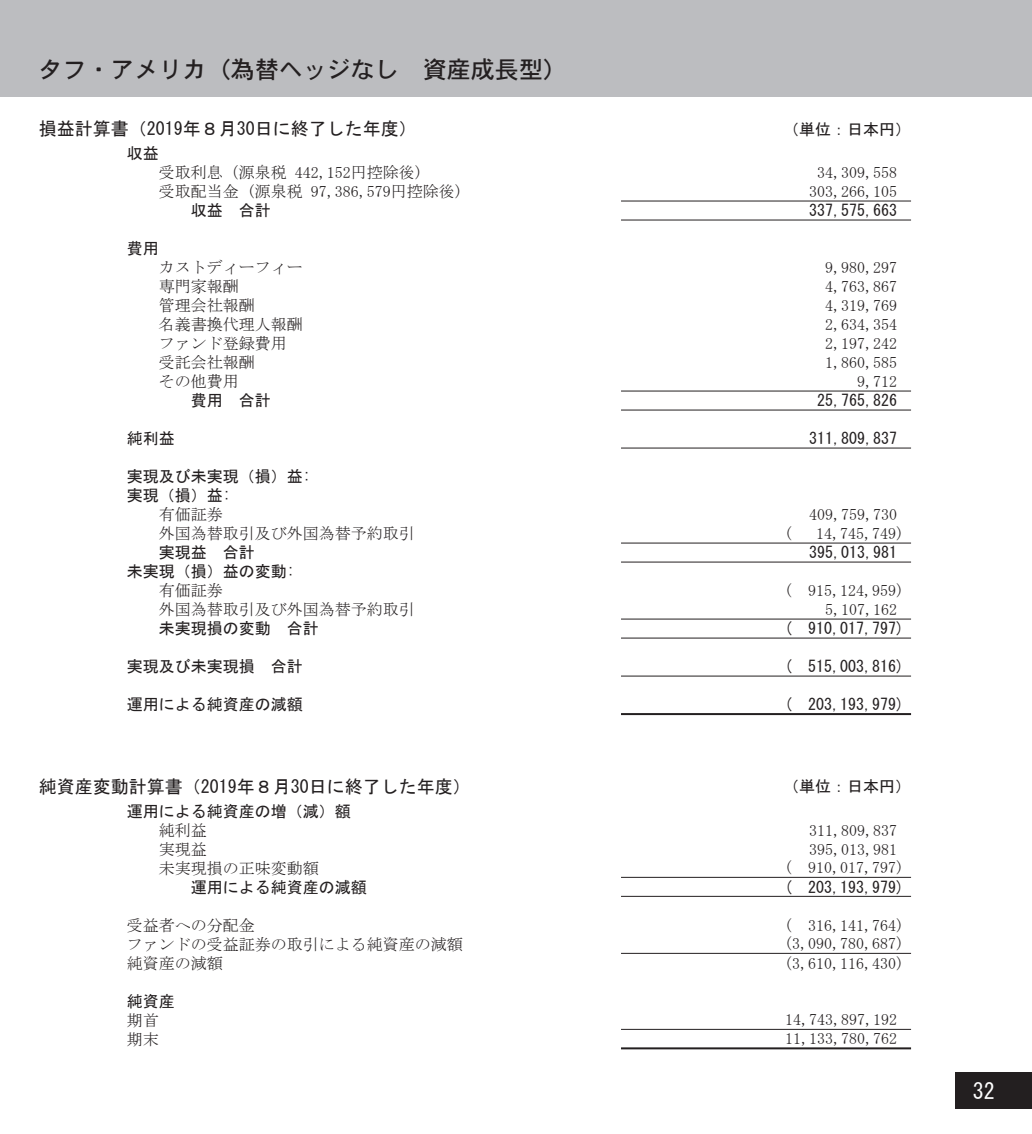
<style>
.page{position:relative;width:1032px;height:1134px;background:#fff}
.page>*{position:absolute;margin:0;border:0;box-sizing:border-box;transform-origin:0 0}
.t1{font:24px "DFHS Gothic W5 WIN RKSJ H";color:#231f20}
.t2{font:22px "MS Gothic";color:#fff}
.t3{font:18px "MS Gothic";color:#231f20}
.t4{font:16px "MS Mincho";color:#231f20}
.t5{font:16px/19px "MS Gothic";color:#231f20}
</style>
<div class="page">
<div style="left:0;top:0;width:1032px;height:96px;background:#bcbdc0"></div>
<div style="left:956px;top:1072px;width:76px;height:36px;background:#231f20"></div>
<hr style="left:621px;top:201px;width:290px;height:1px;background:#231f20">
<hr style="left:621px;top:391px;width:290px;height:1px;background:#231f20">
<hr style="left:621px;top:410px;width:290px;height:1px;background:#231f20">
<hr style="left:621px;top:543px;width:290px;height:1px;background:#231f20">
<hr style="left:621px;top:562px;width:290px;height:1px;background:#231f20">
<hr style="left:621px;top:619px;width:290px;height:1px;background:#231f20">
<hr style="left:621px;top:638px;width:290px;height:1px;background:#231f20">
<hr style="left:621px;top:676px;width:290px;height:1px;background:#231f20">
<hr style="left:621px;top:220px;width:290px;height:1px;background:#231f20">
<hr style="left:621px;top:713px;width:290px;height:2px;background:#231f20">
<hr style="left:621px;top:448px;width:290px;height:1px;background:#231f20">
<hr style="left:621px;top:877px;width:290px;height:1px;background:#231f20">
<hr style="left:621px;top:896px;width:290px;height:1px;background:#231f20">
<hr style="left:621px;top:953px;width:290px;height:1px;background:#231f20">
<hr style="left:621px;top:1029px;width:290px;height:1px;background:#231f20">
<hr style="left:621px;top:1047px;width:290px;height:2px;background:#231f20">
<h1 class="t1" style="left:39px;top:57px;width:530px">タフ・アメリカ（為替ヘッジなし　資産成長型）</h1>
<p class="t3" style="left:39px;top:120px;width:379px">損益計算書（2019年８月30日に終了した年度）</p>
<p class="t5" style="left:783px;top:119px;width:129px">（単位：日本円）</p>
<p class="t5" style="left:127px;top:144px;width:33px">収益</p>
<p class="t4" style="left:159px;top:165px;width:265px">受取利息（源泉税 442,152円控除後)</p>
<p class="t4" style="left:817px;top:165px;width:81px">34,309,558</p>
<p class="t4" style="left:159px;top:184px;width:305px">受取配当金 (源泉税 97,386,579円控除後)</p>
<p class="t4" style="left:809px;top:183px;width:89px">303,266,105</p>
<p class="t5" style="left:191px;top:201px;width:81px">収益　合計</p>
<p class="t5" style="left:809px;top:201px;width:89px">337,575,663</p>
<p class="t5" style="left:127px;top:239px;width:33px">費用</p>
<p class="t4" style="left:159px;top:260px;width:145px">カストディーフィー</p>
<p class="t4" style="left:825px;top:260px;width:73px">9,980,297</p>
<p class="t4" style="left:159px;top:279px;width:81px">専門家報酬</p>
<p class="t4" style="left:825px;top:279px;width:73px">4,763,867</p>
<p class="t4" style="left:159px;top:298px;width:97px">管理会社報酬</p>
<p class="t4" style="left:825px;top:298px;width:73px">4,319,769</p>
<p class="t4" style="left:159px;top:317px;width:145px">名義書換代理人報酬</p>
<p class="t4" style="left:825px;top:317px;width:73px">2,634,354</p>
<p class="t4" style="left:159px;top:336px;width:129px">ファンド登録費用</p>
<p class="t4" style="left:825px;top:336px;width:73px">2,197,242</p>
<p class="t4" style="left:159px;top:355px;width:97px">受託会社報酬</p>
<p class="t4" style="left:825px;top:355px;width:73px">1,860,585</p>
<p class="t4" style="left:159px;top:374px;width:81px">その他費用</p>
<p class="t4" style="left:857px;top:373px;width:41px">9,712</p>
<p class="t5" style="left:191px;top:391px;width:81px">費用　合計</p>
<p class="t5" style="left:817px;top:391px;width:81px">25,765,826</p>
<p class="t5" style="left:127px;top:429px;width:49px">純利益</p>
<p class="t5" style="left:809px;top:429px;width:89px">311,809,837</p>
<p class="t5" style="left:127px;top:467px;width:185px">実現及び未実現（損）益:実現（損）益:</p>
<p class="t4" style="left:159px;top:507px;width:65px">有価証券</p>
<p class="t4" style="left:809px;top:507px;width:89px">409,759,730</p>
<p class="t4" style="left:159px;top:526px;width:257px">外国為替取引及び外国為替予約取引</p>
<p class="t4" style="left:784px;top:525px;width:9px">(</p>
<p class="t4" style="left:816px;top:525px;width:89px">14,745,749)</p>
<p class="t5" style="left:159px;top:543px;width:97px">実現益　合計</p>
<p class="t5" style="left:809px;top:543px;width:89px">395,013,981</p>
<p class="t5" style="left:127px;top:562px;width:169px">未実現（損）益の変動:</p>
<p class="t4" style="left:159px;top:583px;width:65px">有価証券</p>
<p class="t4" style="left:784px;top:583px;width:121px">( 915,124,959)</p>
<p class="t4" style="left:159px;top:602px;width:257px">外国為替取引及び外国為替予約取引</p>
<p class="t4" style="left:825px;top:601px;width:73px">5,107,162</p>
<p class="t5" style="left:159px;top:619px;width:161px">未実現損の変動　合計</p>
<p class="t5" style="left:784px;top:619px;width:121px">( 910,017,797)</p>
<p class="t5" style="left:127px;top:657px;width:177px">実現及び未実現損　合計</p>
<p class="t5" style="left:784px;top:657px;width:121px">( 515,003,816)</p>
<p class="t5" style="left:127px;top:695px;width:177px">運用による純資産の減額</p>
<p class="t5" style="left:784px;top:694px;width:121px">( 203,193,979)</p>
<p class="t3" style="left:39px;top:777px;width:433px">純資産変動計算書 （2019年８月30日に終了した年度）</p>
<p class="t5" style="left:783px;top:777px;width:129px">（単位：日本円）</p>
<p class="t5" style="left:127px;top:801px;width:225px">運用による純資産の増（減）額</p>
<p class="t4" style="left:159px;top:822px;width:49px">純利益</p>
<p class="t4" style="left:809px;top:822px;width:89px">311,809,837</p>
<p class="t4" style="left:159px;top:841px;width:49px">実現益</p>
<p class="t4" style="left:809px;top:841px;width:89px">395,013,981</p>
<p class="t4" style="left:159px;top:860px;width:161px">未実現損の正味変動額</p>
<p class="t4" style="left:784px;top:860px;width:121px">( 910,017,797)</p>
<p class="t5" style="left:191px;top:877px;width:177px">運用による純資産の減額</p>
<p class="t5" style="left:784px;top:877px;width:121px">( 203,193,979)</p>
<p class="t4" style="left:127px;top:917px;width:129px">受益者への分配金</p>
<p class="t4" style="left:784px;top:917px;width:121px">( 316,141,764)</p>
<p class="t4" style="left:127px;top:936px;width:337px">ファンドの受益証券の取引による純資産の減額</p>
<p class="t4" style="left:784px;top:936px;width:121px">(3,090,780,687)</p>
<p class="t4" style="left:127px;top:955px;width:97px">純資産の減額</p>
<p class="t4" style="left:784px;top:955px;width:121px">(3,610,116,430)</p>
<p class="t5" style="left:127px;top:991px;width:49px">純資産</p>
<p class="t4" style="left:127px;top:1012px;width:33px">期首</p>
<p class="t4" style="left:785px;top:1012px;width:113px">14,743,897,192</p>
<p class="t4" style="left:127px;top:1031px;width:33px">期末</p>
<p class="t4" style="left:785px;top:1030px;width:113px">11,133,780,762</p>
<h2 class="t2" style="left:973px;top:1080px;width:23px">32</h2>
</div>
